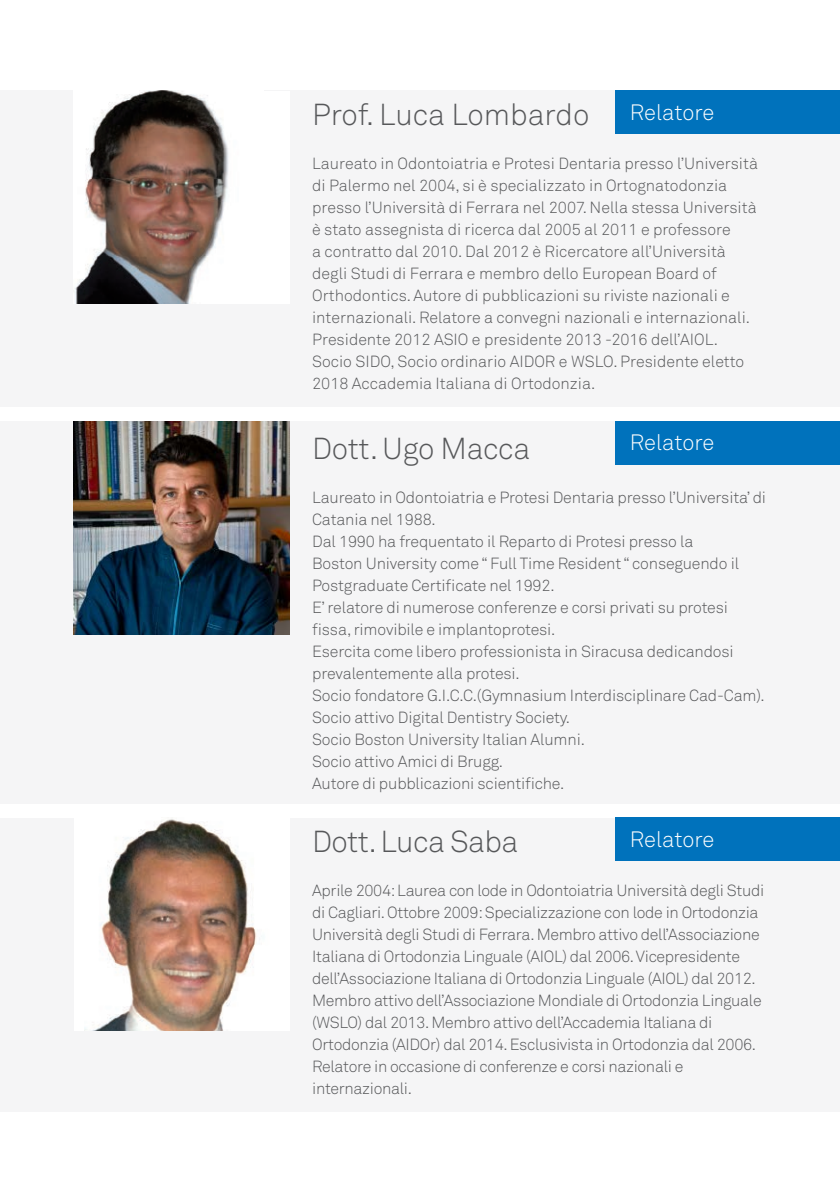
<style>
.page{position:relative;width:840px;height:1191px;background:#fff}
.page>*{position:absolute;margin:0;border:0;box-sizing:border-box;transform-origin:0 0}
.t1{font:300 30px "Akkurat";letter-spacing:-.01em;color:#57585a}
.t2{font:300 22px "Akkurat";letter-spacing:-.005em;color:#fff}
.t3{font:300 16px/22px "Akkurat";letter-spacing:-.01em;color:#57585a}
</style>
<div class="page">
<div style="left:0;top:421px;width:839px;height:382px;background:#f5f5f6"></div>
<img style="left:74px;top:421px;width:215px;height:213px">
<div style="left:0;top:818px;width:839px;height:293px;background:#f5f5f6"></div>
<div style="left:74px;top:818px;width:215px;height:212px;background:#fff"></div>
<img style="left:85px;top:819px;width:172px;height:211px">
<div style="left:615px;top:818px;width:224px;height:43px;background:#0072bc"></div>
<div style="left:615px;top:421px;width:224px;height:43px;background:#0072bc"></div>
<div style="left:0;top:91px;width:839px;height:316px;background:#f5f5f6"></div>
<div style="left:74px;top:91px;width:215px;height:212px;background:#fff"></div>
<img style="left:74px;top:91px;width:155px;height:212px">
<div style="left:615px;top:91px;width:224px;height:43px;background:#0072bc"></div>
<h1 class="t1" style="left:312px;top:97px;width:279px">Prof. Luca Lombardo</h1>
<p class="t3" style="left:312px;top:153px;width:447px">Laureato in Odontoiatria e Protesi Dentaria presso l’Università di Palermo nel 2004, si è specializzato in Ortognatodonzia presso l’Università di Ferrara nel 2007. Nella stessa Università è stato assegnista di ricerca dal 2005 al 2011 e professore<br>a contratto dal 2010. Dal 2012 è Ricercatore all’Università degli Studi di Ferrara e membro dello European Board of Orthodontics. Autore di pubblicazioni su riviste nazionali e internazionali. Relatore a convegni nazionali e internazionali.<br>Presidente 2012 ASIO e presidente 2013 -2016 dell’AIOL.<br>Socio SIDO, Socio ordinario AIDOR e WSLO. Presidente eletto 2018 Accademia Italiana di Ortodonzia.</p>
<h2 class="t2" style="left:629px;top:99px;width:86px">Relatore</h2>
<h2 class="t2" style="left:629px;top:430px;width:86px">Relatore</h2>
<h1 class="t1" style="left:312px;top:431px;width:219px">Dott. Ugo Macca</h1>
<p class="t3" style="left:312px;top:487px;width:455px">Laureato in Odontoiatria e Protesi Dentaria presso l’Universita’ di Catania nel 1988.<br>Dal 1990 ha frequentato il Reparto di Protesi presso la<br>Boston University come “ Full Time Resident “ conseguendo il Postgraduate Certificate nel 1992.<br>E’ relatore di numerose conferenze e corsi privati su protesi fissa, rimovibile e implantoprotesi.<br>Esercita come libero professionista in Siracusa dedicandosi prevalentemente alla protesi.<br>Socio fondatore G.I.C.C.(Gymnasium Interdisciplinare Cad-Cam).<br>Socio attivo Digital Dentistry Society.<br>Socio Boston University Italian Alumni.<br>Socio attivo Amici di Brugg.<br>Autore di pubblicazioni scientifiche.</p>
<h1 class="t1" style="left:312px;top:824px;width:207px">Dott. Luca Saba</h1>
<p class="t3" style="left:312px;top:880px;width:453px">Aprile 2004: Laurea con lode in Odontoiatria Università degli Studi di Cagliari. Ottobre 2009: Specializzazione con lode in Ortodonzia Università degli Studi di Ferrara. Membro attivo dell’Associazione Italiana di Ortodonzia Linguale (AIOL) dal 2006. Vicepresidente dell’Associazione Italiana di Ortodonzia Linguale (AIOL) dal 2012.<br>Membro attivo dell’Associazione Mondiale di Ortodonzia Linguale (WSLO) dal 2013. Membro attivo dell’Accademia Italiana di Ortodonzia (AIDOr) dal 2014. Esclusivista in Ortodonzia dal 2006.<br>Relatore in occasione di conferenze e corsi nazionali e internazionali.</p>
<h2 class="t2" style="left:629px;top:826px;width:86px">Relatore</h2>
</div>
